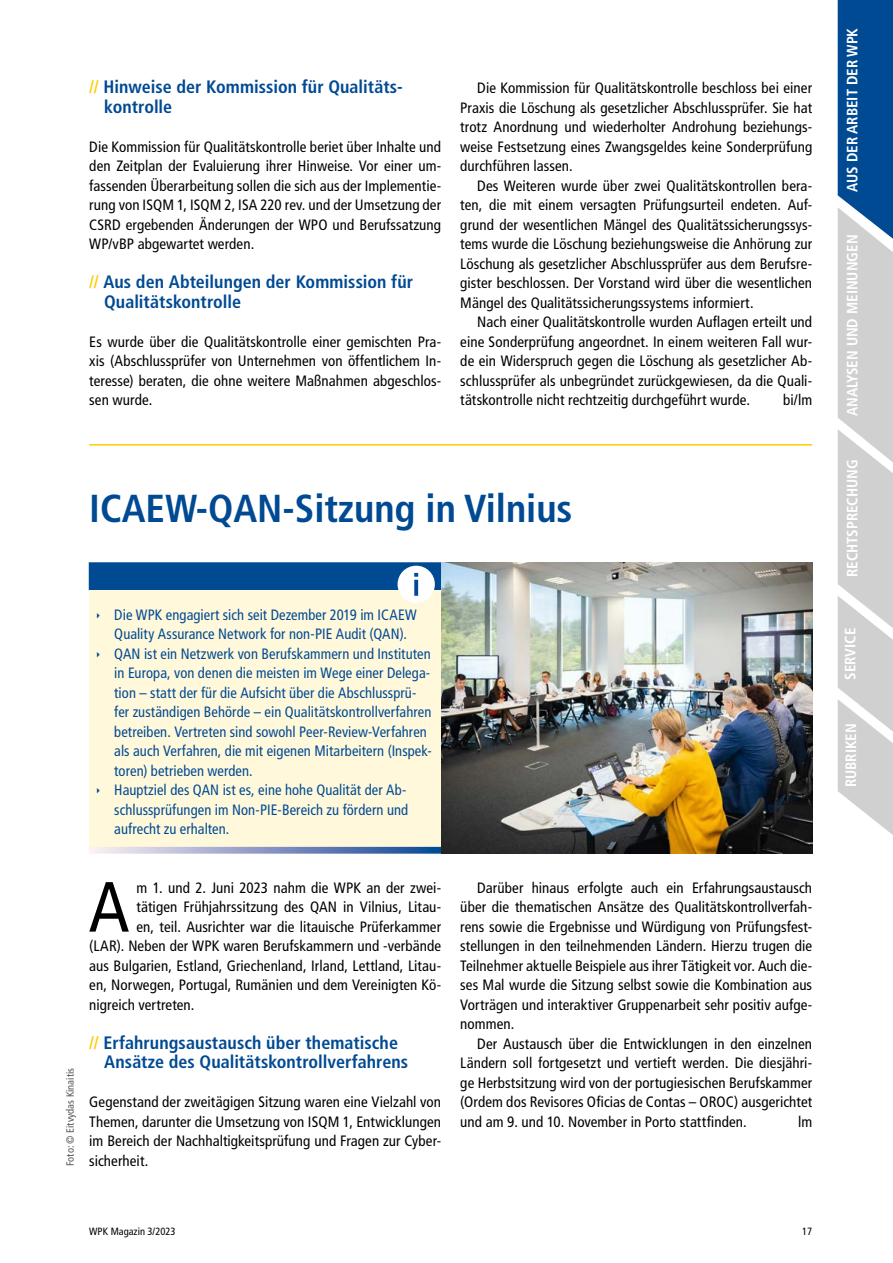
<style>
.page{position:relative;width:893px;height:1263px;background:#fff}
.page>*{position:absolute;margin:0;border:0;box-sizing:border-box;transform-origin:0 0}
.t1{font:condensed 70.8px "Frutiger LT Pro";color:#000}
.t2{font:700 condensed 39px "Frutiger LT Pro";color:#004a93}
.t3{font:700 condensed 18px/19.5px "Frutiger LT Pro";color:#004a93}
.t4{font:condensed 15px/19.5px "Frutiger LT Pro";letter-spacing:.005em;color:#000;text-align:justify}
.t5{font:condensed 15px/19.5px "Frutiger LT Pro";letter-spacing:.005em;color:#004a93}
.t6{font:700 condensed 15px "Frutiger LT Pro";color:#fff}
.t7{font:condensed 10.5px "Frutiger LT Pro";color:#575756}
.t8{font:condensed 10.5px "Frutiger LT Pro";color:#000}
.s1{color:#fc0}
</style>
<div class="page">
<svg style="left:838px;top:0;width:55px;height:835px;background:#9eb1c4"></svg>
<hr style="left:89px;top:444px;width:723px;height:1px;background:#fc0">
<div style="left:89px;top:590px;width:353px;height:257px;background:#fff8da"></div>
<svg style="left:89px;top:847px;width:353px;height:7px;background:#8b9dc6"></svg>
<div style="left:398px;top:566px;width:37px;height:37px;background:#fff;border-radius:50%"></div>
<svg style="left:414px;top:590px;width:4px;height:6px"></svg>
<svg style="left:89px;top:562px;width:352px;height:28px;background:#14589b"></svg>
<img style="left:441px;top:562px;width:371px;height:291px">
<p class="t3" style="left:104px;top:77px;width:299px;text-indent:-15px"><span class="s1">//</span> Hinweise der Kommission für Qualitäts&shy;kontrolle</p>
<p class="t4" style="left:89px;top:137px;width:353px">Die Kommission für Qualitätskontrolle beriet über Inhalte und den Zeitplan der Evaluierung ihrer Hinweise. Vor einer um&shy;fassenden Überarbeitung sollen die sich aus der Implementie&shy;rung von ISQM 1, ISQM 2, ISA 220 rev. und der Umsetzung der CSRD ergebenden Änderungen der WPO und Berufssatzung WP/vBP abgewartet werden.</p>
<p class="t3" style="left:104px;top:272px;width:310px;text-indent:-15px"><span class="s1">//</span> Aus den Abteilungen der Kommission für<br>Qualitätskontrolle</p>
<p class="t4" style="left:89px;top:332px;width:353px">Es wurde über die Qualitätskontrolle einer gemischten Pra&shy;xis (Abschlussprüfer von Unternehmen von öffentlichem In&shy;teresse) beraten, die ohne weitere Maßnahmen abgeschlos&shy;sen wurde.</p>
<p class="t4" style="left:460px;top:78px;width:353px;text-indent:17px">Die Kommission für Qualitätskontrolle beschloss bei einer Praxis die Löschung als gesetzlicher Abschlussprüfer. Sie hat trotz Anordnung und wiederholter Androhung beziehungs&shy;weise Festsetzung eines Zwangsgeldes keine Sonderprüfung durchführen lassen.</p>
<p class="t4" style="left:460px;top:176px;width:353px;text-indent:17px">Des Weiteren wurde über zwei Qualitätskontrollen bera&shy;ten, die mit einem versagten Prüfungsurteil endeten. Auf&shy;grund der wesentlichen Mängel des Qualitätssicherungssys&shy;tems wurde die Löschung beziehungsweise die Anhörung zur Löschung als gesetzlicher Abschlussprüfer aus dem Berufsre&shy;gister beschlossen. Der Vorstand wird über die wesentlichen Mängel des Qualitätssicherungssystems informiert.</p>
<p class="t4" style="left:460px;top:312px;width:353px;text-indent:17px">Nach einer Qualitätskontrolle wurden Auflagen erteilt und eine Sonderprüfung angeordnet. In einem weiteren Fall wur&shy;de ein Widerspruch gegen die Löschung als gesetzlicher Ab&shy;schlussprüfer als unbegründet zurückgewiesen, da die Quali&shy;tätskontrolle nicht rechtzeitig durchgeführt wurde.</p>
<p class="t4" style="left:783px;top:390px;width:31px">bi/lm</p>
<h2 class="t2" style="left:89px;top:485px;width:485px">ICAEW-QAN-Sitzung in Vilnius</h2>
<p class="t5" style="left:114px;top:605px;width:319px">Die WPK engagiert sich seit Dezember 2019 im ICAEW Quality Assurance Network for non-PIE Audit (QAN).<br>QAN ist ein Netzwerk von Berufskammern und Instituten in Europa, von denen die meisten im Wege einer Delega&shy;tion – statt der für die Aufsicht über die Abschlussprü&shy;fer zuständigen Behörde – ein Qualitätskontrollverfahren betreiben. Vertreten sind sowohl Peer-Review-Verfahren als auch Verfahren, die mit eigenen Mitarbeitern (Inspek&shy;toren) betrieben werden.<br>Hauptziel des QAN ist es, eine hohe Qualität der Ab&shy;schlussprüfungen im Non-PIE-Bereich zu fördern und aufrecht zu erhalten.</p>
<p class="t7" style="left:64px;top:1166px;width:99px;rotate:-90deg">Foto: © Eitvydas Kinaitis</p>
<h1 class="t1" style="left:89px;top:866px;width:42px">A</h1>
<p class="t4" style="left:136px;top:878px;width:306px">m 1. und 2. Juni 2023 nahm die WPK an der zwei-</p>
<p class="t4" style="left:136px;top:897px;width:306px">tätigen Frühjahrssitzung des QAN in Vilnius, Litau-</p>
<p class="t4" style="left:136px;top:917px;width:306px">en, teil. Ausrichter war die litauische Prüferkammer</p>
<p class="t4" style="left:89px;top:936px;width:353px">(LAR). Neben der WPK waren Berufskammern und -verbände</p>
<p class="t4" style="left:89px;top:956px;width:353px">aus Bulgarien, Estland, Griechenland, Irland, Lettland, Litau-</p>
<p class="t4" style="left:89px;top:975px;width:353px">en, Norwegen, Portugal, Rumänien und dem Vereinigten Kö-</p>
<p class="t4" style="left:89px;top:995px;width:107px">nigreich vertreten.</p>
<p class="t3" style="left:104px;top:1033px;width:306px;text-indent:-15px"><span class="s1">//</span> Erfahrungsaustausch über thematische<br>Ansätze des Qualitätskontrollverfahrens</p>
<p class="t4" style="left:89px;top:1092px;width:353px">Gegenstand der zweitägigen Sitzung waren eine Vielzahl von Themen, darunter die Umsetzung von ISQM 1, Entwicklungen im Bereich der Nachhaltigkeitsprüfung und Fragen zur Cyber&shy;sicherheit.</p>
<p class="t4" style="left:460px;top:878px;width:353px;text-indent:17px">Darüber hinaus erfolgte auch ein Erfahrungsaustausch über die thematischen Ansätze des Qualitätskontrollverfah&shy;rens sowie die Ergebnisse und Würdigung von Prüfungsfest&shy;stellungen in den teilnehmenden Ländern. Hierzu trugen die Teilnehmer aktuelle Beispiele aus ihrer Tätigkeit vor. Auch die&shy;ses Mal wurde die Sitzung selbst sowie die Kombination aus Vorträgen und interaktiver Gruppenarbeit sehr positiv aufge&shy;nommen.</p>
<p class="t4" style="left:460px;top:1034px;width:353px;text-indent:17px">Der Austausch über die Entwicklungen in den einzelnen Ländern soll fortgesetzt und vertieft werden. Die diesjähri&shy;ge Herbstsitzung wird von der portugiesischen Berufskammer (Ordem dos Revisores Oficias de Contas – OROC) ausgerichtet und am 9. und 10. November in Porto stattfinden.</p>
<p class="t4" style="left:798px;top:1112px;width:16px">lm</p>
<p class="t8" style="left:89px;top:1225px;width:88px">WPK Magazin 3/2023</p>
<p class="t8" style="left:802px;top:1225px;width:12px">17</p>
<p class="t6" style="left:843px;top:192px;width:165px;rotate:-90deg">AUS DER ARBEIT DER WPK</p>
<p class="t6" style="left:843px;top:416px;width:183px;rotate:-90deg">ANALYSEN UND MEINUNGEN</p>
<p class="t6" style="left:843px;top:577px;width:119px;rotate:-90deg">RECHTSPRECHUNG</p>
<p class="t6" style="left:841px;top:679px;width:53px;rotate:-90deg">SERVICE</p>
<p class="t6" style="left:842px;top:787px;width:66px;rotate:-90deg">RUBRIKEN</p>
</div>
